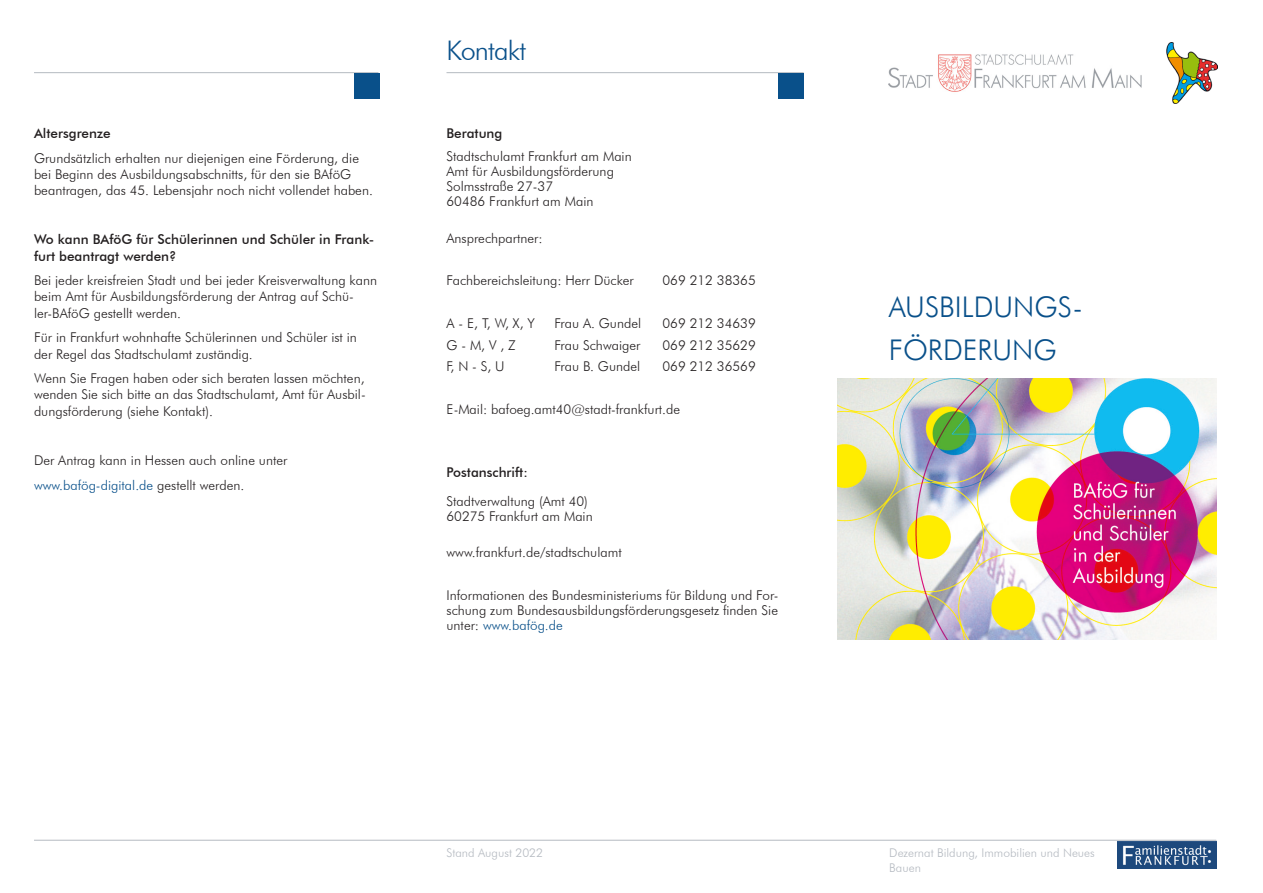
<style>
.page{position:relative;width:1263px;height:893px;background:#fff}
.page>*{position:absolute;margin:0;border:0;box-sizing:border-box;transform-origin:0 0}
.H1_Titel-Headline{font:300 28.5px "Futura BT";color:#09508a}
.H1-Headline{font:300 27px "Futura BT";letter-spacing:-.03em;color:#09508a}
.p_Fließtext{font:300 13.5px/16.2px "Futura BT";color:#231f20}
.p-Fließtext-Kasten{font:300 13.5px/15px "Futura BT";color:#231f20;text-align:justify}
.p_Fließtext_8pt{font:300 13.5px "Futura BT";color:#231f20}
.p_Fließtext-2{font:500 13.5px/16.2px "Futura BT";color:#231f20}
.p_Fließtext-3{font:300 13.5px "Futura BT";color:#09508a}
.p_Fließtext_8pt-2{font:500 13.5px "Futura BT";color:#231f20}
.H2-Subline{font:500 13.5px "Futura BT";color:#231f20}
.Fußzeile{font:300 12px/14.4px "Futura BT";color:#b5bac1}
.s1{color:#231f20}
.s2{color:#09508a}
</style>
<div class="page">
<img style="left:1118px;top:841px;width:98px;height:27px">
<hr style="left:34px;top:840px;width:1182px;height:1px;background:#b5bac1">
<img style="left:837px;top:378px;width:380px;height:261px">
<hr style="left:446px;top:72px;width:358px;height:1px;background:#b5bac1">
<div style="left:778px;top:73px;width:26px;height:26px;background:#09508a"></div>
<hr style="left:34px;top:72px;width:344px;height:1px;background:#b5bac1">
<div style="left:354px;top:73px;width:25px;height:26px;background:#09508a"></div>
<img style="left:889px;top:54px;width:253px;height:38px">
<img style="left:1166px;top:42px;width:52px;height:61px">
<p class="p_Fließtext-2" style="left:34px;top:125px;width:78px">Altersgrenze</p>
<p class="p_Fließtext" style="left:34px;top:150px;width:340px">Grundsätzlich erhalten nur diejenigen eine Förderung, die bei Beginn des Ausbildungsabschnitts, für den sie BAföG beantragen, das 45. Lebensjahr noch nicht vollendet haben.</p>
<p class="p_Fließtext-2" style="left:34px;top:231px;width:342px">Wo kann BAföG für Schülerinnen und Schüler in Frank&shy;furt beantragt werden?</p>
<p class="p_Fließtext" style="left:34px;top:272px;width:345px">Bei jeder kreisfreien Stadt und bei jeder Kreisverwaltung kann beim Amt für Ausbildungsförderung der Antrag auf Schü&shy;ler-BAföG gestellt werden.</p>
<p class="p_Fließtext" style="left:34px;top:329px;width:324px">Für in Frankfurt wohnhafte Schülerinnen und Schüler ist in der Regel das Stadtschulamt zuständig.</p>
<p class="p_Fließtext" style="left:34px;top:370px;width:333px;text-align:justify">Wenn Sie Fragen haben oder sich beraten lassen möchten, wenden Sie sich bitte an das Stadtschulamt, Amt für Ausbil&shy;dungsförderung (siehe Kontakt).</p>
<p class="p_Fließtext" style="left:34px;top:452px;width:255px">Der Antrag kann in Hessen auch online unter</p>
<p class="p_Fließtext-3" style="left:34px;top:477px;width:212px">www.bafög-digital.de <span class="s1">gestellt werden.</span></p>
<p class="H1-Headline" style="left:446px;top:34px;width:81px">Kontakt</p>
<p class="H2-Subline" style="left:446px;top:125px;width:57px">Beratung</p>
<p class="p_Fließtext_8pt" style="left:446px;top:148px;width:187px">Stadtschulamt Frankfurt am Main</p>
<p class="p_Fließtext_8pt" style="left:446px;top:163px;width:169px">Amt für Ausbildungsförderung</p>
<p class="p_Fließtext_8pt" style="left:446px;top:178px;width:108px">Solmsstraße 27-37</p>
<p class="p_Fließtext_8pt" style="left:446px;top:193px;width:148px">60486 Frankfurt am Main</p>
<p class="p-Fließtext-Kasten" style="left:446px;top:230px;width:98px">Ansprechpartner:</p>
<p class="p-Fließtext-Kasten" style="left:446px;top:273px;width:189px">Fachbereichsleitung: Herr Dücker</p>
<p class="p-Fließtext-Kasten" style="left:662px;top:273px;width:95px">069 212 38365</p>
<p class="p-Fließtext-Kasten" style="left:446px;top:316px;width:90px">A - E, T, W, X, Y</p>
<p class="p-Fließtext-Kasten" style="left:554px;top:316px;width:88px">Frau A. Gundel</p>
<p class="p-Fließtext-Kasten" style="left:662px;top:316px;width:95px">069 212 34639</p>
<p class="p-Fließtext-Kasten" style="left:446px;top:337px;width:71px">G - M, V , Z</p>
<p class="p-Fließtext-Kasten" style="left:554px;top:337px;width:87px">Frau Schwaiger</p>
<p class="p-Fließtext-Kasten" style="left:662px;top:337px;width:95px">069 212 35629</p>
<p class="p-Fließtext-Kasten" style="left:446px;top:359px;width:60px">F, N - S, U</p>
<p class="p-Fließtext-Kasten" style="left:554px;top:359px;width:87px">Frau B. Gundel</p>
<p class="p-Fließtext-Kasten" style="left:662px;top:359px;width:95px">069 212 36569</p>
<p class="p-Fließtext-Kasten" style="left:446px;top:401px;width:235px">E-Mail: bafoeg.amt40@stadt-frankfurt.de</p>
<p class="p_Fließtext_8pt-2" style="left:446px;top:464px;width:83px">Postanschrift:</p>
<p class="p_Fließtext_8pt" style="left:446px;top:492px;width:143px">Stadtverwaltung (Amt 40)</p>
<p class="p_Fließtext_8pt" style="left:446px;top:507px;width:148px">60275 Frankfurt am Main</p>
<p class="p-Fließtext-Kasten" style="left:446px;top:544px;width:177px">www.frankfurt.de/stadtschulamt</p>
<p class="p-Fließtext-Kasten" style="left:446px;top:587px;width:334px">Informationen des Bundesministeriums für Bildung und For&shy;schung zum Bundesausbildungsförderungsgesetz finden Sie unter: <span class="s2">www.bafög.de</span></p>
<p class="Fußzeile" style="left:446px;top:846px;width:98px">Stand August 2022</p>
<p class="H1_Titel-Headline" style="left:889px;top:289px;width:195px">AUSBILDUNGS-</p>
<p class="H1_Titel-Headline" style="left:889px;top:332px;width:170px">FÖRDERUNG</p>
<p class="Fußzeile" style="left:889px;top:846px;width:207px">Dezernat Bildung, Immobilien und Neues<br>Bauen</p>
</div>
